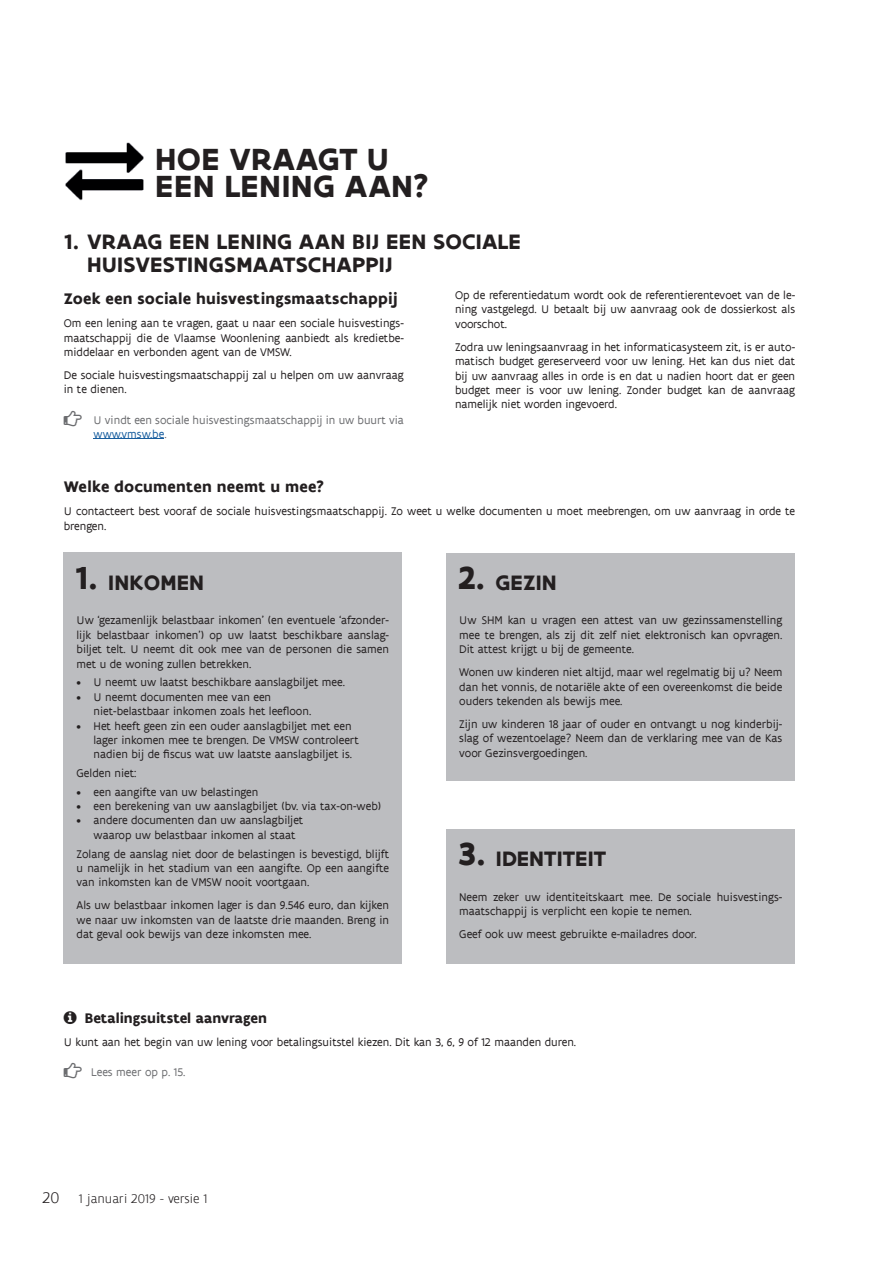
<style>
.page{position:relative;width:893px;height:1263px;background:#fff}
.page>*{position:absolute;margin:0;border:0;box-sizing:border-box;transform-origin:0 0}
.t1{font:700 33px/27px "Flanders Art Sans";letter-spacing:.01em;color:#231f20}
.t2{font:700 22.5px/22.5px "Flanders Art Sans";letter-spacing:.005em;color:#231f20}
.t3{font:700 16.5px "Flanders Art Sans";letter-spacing:.015em;color:#231f20}
.t4{font:700 15px "Flanders Art Sans";color:#231f20}
.t5{font:300 13.5px "Flanders Art Sans";color:#231f20}
.t6{font:12px/14.4px "Flanders Art Sans";color:#231f20;text-align:justify}
.t7{font:12px/14.4px "Flanders Art Sans";color:#6c6d70}
.s1{color:#175d9e}
.s2{font-size:34.35px}
.s3{font-size:16.5px}
</style>
<div class="page">
<div style="left:446px;top:829px;width:349px;height:135px;background:#bcbdc0"></div>
<div style="left:446px;top:553px;width:349px;height:227px;background:#bcbdc0"></div>
<div style="left:64px;top:553px;width:338px;height:411px;background:#bcbdc0"></div>
<img style="left:65px;top:142px;width:79px;height:59px">
<hr style="left:94px;top:439px;width:70px;height:1px;background:#175d9e">
<h1 class="t1" style="left:155px;top:146px;width:276px">HOE VRAAGT U<br>EEN LENING AAN?</h1>
<h2 class="t2" style="left:87px;top:231px;width:435px;text-indent:-23px">1. VRAAG EEN LENING AAN BIJ EEN SOCIALE<br>HUISVESTINGSMAATSCHAPPIJ</h2>
<h3 class="t3" style="left:64px;top:289px;width:335px">Zoek een sociale huisvestingsmaatschappij</h3>
<p class="t6" style="left:64px;top:316px;width:342px">Om een lening aan te vragen, gaat u naar een sociale huisvestings&shy;maatschappij die de Vlaamse Woonlening aanbiedt als kredietbe&shy;middelaar en verbonden agent van de VMSW.</p>
<p class="t6" style="left:64px;top:368px;width:342px">De sociale huisvestingsmaatschappij zal u helpen om uw aanvraag in te dienen.</p>
<p class="t7" style="left:94px;top:413px;width:312px">U vindt een sociale huisvestingsmaatschappij in uw buurt via <span class="s1">www.vmsw.be</span>.</p>
<p class="t6" style="left:455px;top:288px;width:342px">Op de referentiedatum wordt ook de referentierentevoet van de le&shy;ning vastgelegd. U betaalt bij uw aanvraag ook de dossierkost als voorschot.</p>
<p class="t6" style="left:455px;top:340px;width:342px">Zodra uw leningsaanvraag in het informaticasysteem zit, is er auto&shy;matisch budget gereserveerd voor uw lening. Het kan dus niet dat bij uw aanvraag alles in orde is en dat u nadien hoort dat er geen budget meer is voor uw lening. Zonder budget kan de aanvraag namelijk niet worden ingevoerd.</p>
<h3 class="t3" style="left:64px;top:476px;width:262px">Welke documenten neemt u mee?</h3>
<p class="t6" style="left:64px;top:504px;width:733px">U contacteert best vooraf de sociale huisvestingsmaatschappij. Zo weet u welke documenten u moet meebrengen, om uw aanvraag in orde te brengen.</p>
<h2 class="t2" style="left:75px;top:571px;width:131px"><span class="s2">1.</span> INKOMEN</h2>
<p class="t6" style="left:77px;top:614px;width:314px">Uw ‘gezamenlijk belastbaar inkomen’ (en eventuele ‘afzonder&shy;lijk belastbaar inkomen’) op uw laatst beschikbare aanslag&shy;biljet telt. U neemt dit ook mee van de personen die samen met u de woning zullen betrekken.</p>
<p class="t6" style="left:77px;top:675px;width:270px">• U neemt uw laatst beschikbare aanslagbiljet mee.</p>
<p class="t6" style="left:94px;top:690px;width:219px;text-indent:-17px">• U neemt documenten mee van een niet-belastbaar inkomen zoals het leefloon.</p>
<p class="t6" style="left:94px;top:719px;width:267px;text-align:left;text-indent:-17px">• Het heeft geen zin een ouder aanslagbiljet met een lager inkomen mee te brengen. De VMSW controleert nadien bij de fiscus wat uw laatste aanslagbiljet is.</p>
<p class="t6" style="left:77px;top:766px;width:61px">Gelden niet:</p>
<p class="t6" style="left:77px;top:785px;width:183px">• een aangifte van uw belastingen</p>
<p class="t6" style="left:77px;top:799px;width:306px">• een berekening van uw aanslagbiljet (bv. via tax-on-web)</p>
<p class="t6" style="left:94px;top:813px;width:211px;text-indent:-17px">• andere documenten dan uw aanslagbiljet waarop uw belastbaar inkomen al staat</p>
<p class="t6" style="left:77px;top:846px;width:314px">Zolang de aanslag niet door de belastingen is bevestigd, blijft u namelijk in het stadium van een aangifte. Op een aangifte van inkomsten kan de VMSW nooit voortgaan.</p>
<p class="t6" style="left:77px;top:898px;width:314px">Als uw belastbaar inkomen lager is dan 9.546 euro, dan kijken we naar uw inkomsten van de laatste drie maanden. Breng in dat geval ook bewijs van deze inkomsten mee.</p>
<h2 class="t2" style="left:458px;top:571px;width:101px"><span class="s2">2.</span> GEZIN</h2>
<p class="t6" style="left:459px;top:614px;width:325px">Uw SHM kan u vragen een attest van uw gezinssamenstelling mee te brengen, als zij dit zelf niet elektronisch kan opvragen.<br>Dit attest krijgt u bij de gemeente.</p>
<p class="t6" style="left:459px;top:665px;width:325px">Wonen uw kinderen niet altijd, maar wel regelmatig bij u? Neem dan het vonnis, de notariële akte of een overeenkomst die beide ouders tekenden als bewijs mee.</p>
<p class="t6" style="left:459px;top:717px;width:325px">Zijn uw kinderen 18 jaar of ouder en ontvangt u nog kinderbij&shy;slag of wezentoelage? Neem dan de verklaring mee van de Kas voor Gezinsvergoedingen.</p>
<h2 class="t2" style="left:458px;top:848px;width:150px"><span class="s2">3.</span> IDENTITEIT</h2>
<p class="t6" style="left:459px;top:890px;width:325px">Neem zeker uw identiteitskaart mee. De sociale huisvestings&shy;maatschappij is verplicht een kopie te nemen.</p>
<p class="t6" style="left:459px;top:927px;width:239px">Geef ook uw meest gebruikte e-mailadres door.</p>
<p class="t4" style="left:85px;top:1008px;width:184px">Betalingsuitstel aanvragen</p>
<p class="t6" style="left:64px;top:1035px;width:514px">U kunt aan het begin van uw lening voor betalingsuitstel kiezen. Dit kan 3, 6, 9 of 12 maanden duren.</p>
<p class="t7" style="left:91px;top:1065px;width:96px">Lees meer op p. 15.</p>
<p class="t5" style="left:43px;top:1191px;width:166px"><span class="s3">20</span> 1 januari 2019 - versie 1</p>
</div>
